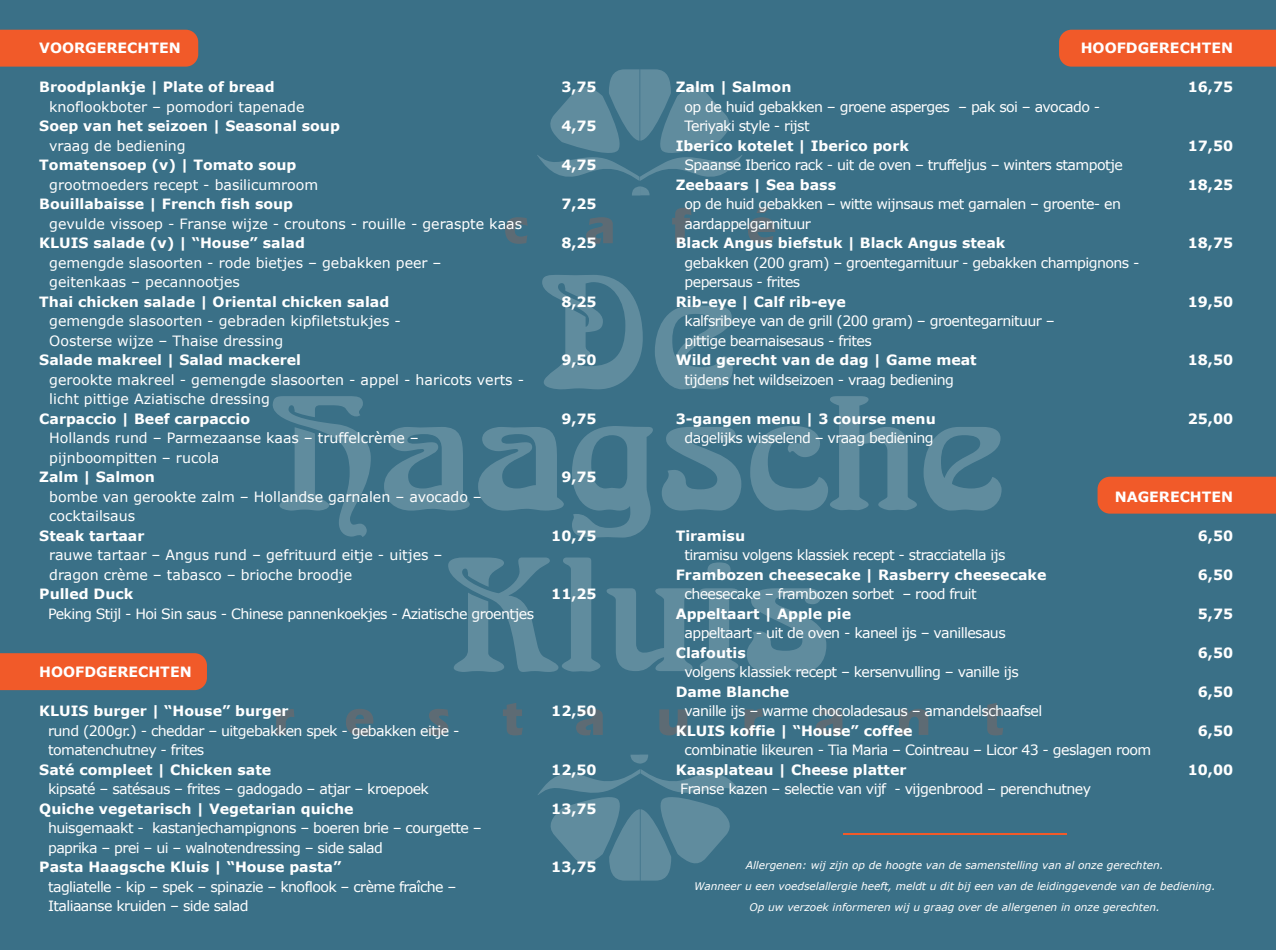
<style>
.page{position:relative;width:1276px;height:950px;background:#3a7087}
.page>*{position:absolute;margin:0;border:0;box-sizing:border-box;transform-origin:0 0}
.t1{font:14.12px/19.5px "Verdana";letter-spacing:-.04em;color:#fff}
.t2{font:700 14.12px "Verdana";color:#fff}
.t3{font:14.12px/19.5px "Verdana";color:#fff}
.t4{font:italic 10.62px/21.2px "Verdana";color:#fff;text-align:center}
</style>
<div class="page">
<svg style="left:505px;top:217px;width:22px;height:27px"></svg>
<svg style="left:586px;top:217px;width:27px;height:27px"></svg>
<svg style="left:672px;top:208px;width:19px;height:35px"></svg>
<svg style="left:748px;top:207px;width:27px;height:37px"></svg>
<svg style="left:346px;top:709px;width:27px;height:26px"></svg>
<svg style="left:428px;top:709px;width:20px;height:26px"></svg>
<svg style="left:503px;top:703px;width:20px;height:32px"></svg>
<svg style="left:576px;top:709px;width:27px;height:26px"></svg>
<svg style="left:659px;top:709px;width:28px;height:26px"></svg>
<svg style="left:744px;top:709px;width:19px;height:26px"></svg>
<svg style="left:816px;top:709px;width:26px;height:26px"></svg>
<svg style="left:899px;top:709px;width:29px;height:26px"></svg>
<svg style="left:983px;top:703px;width:20px;height:32px"></svg>
<svg style="left:542px;top:275px;width:101px;height:114px"></svg>
<svg style="left:655px;top:306px;width:78px;height:83px"></svg>
<svg style="left:273px;top:396px;width:98px;height:141px"></svg>
<svg style="left:384px;top:427px;width:86px;height:84px"></svg>
<svg style="left:478px;top:427px;width:86px;height:84px"></svg>
<svg style="left:572px;top:426px;width:81px;height:111px"></svg>
<svg style="left:662px;top:427px;width:79px;height:83px"></svg>
<svg style="left:750px;top:396px;width:167px;height:114px"></svg>
<svg style="left:923px;top:427px;width:78px;height:83px"></svg>
<svg style="left:448px;top:557px;width:152px;height:115px"></svg>
<svg style="left:606px;top:588px;width:87px;height:83px"></svg>
<svg style="left:700px;top:562px;width:38px;height:109px"></svg>
<svg style="left:747px;top:588px;width:79px;height:84px"></svg>
<svg style="left:537px;top:69px;width:205px;height:126px"></svg>
<svg style="left:630px;top:754px;width:18px;height:9px"></svg>
<svg style="left:538px;top:769px;width:205px;height:111px"></svg>
<svg style="left:276px;top:709px;width:18px;height:26px"></svg>
<div style="left:1059px;top:30px;width:217px;height:37px;background:#f15a29"></div>
<div style="left:0;top:30px;width:198px;height:37px;background:#f15a29"></div>
<div style="left:0;top:653px;width:207px;height:37px;background:#f15a29"></div>
<div style="left:1097px;top:477px;width:179px;height:36px;background:#f15a29"></div>
<hr style="left:843px;top:833px;width:223px;height:1px;background:#f15a29">
<p class="t2" style="left:39px;top:39px;width:143px">VOORGERECHTEN</p>
<p class="t2" style="left:39px;top:78px;width:237px">Broodplankje | Plate of bread</p>
<p class="t2" style="left:561px;top:78px;width:37px">3,75</p>
<p class="t3" style="left:49px;top:97px;width:257px">knoflookboter – pomodori tapenade</p>
<p class="t2" style="left:39px;top:117px;width:302px">Soep van het seizoen | Seasonal soup</p>
<p class="t2" style="left:561px;top:117px;width:37px">4,75</p>
<p class="t3" style="left:49px;top:136px;width:138px">vraag de bediening</p>
<p class="t2" style="left:39px;top:156px;width:259px">Tomatensoep (v) | Tomato soup</p>
<p class="t2" style="left:561px;top:156px;width:37px">4,75</p>
<p class="t3" style="left:49px;top:175px;width:270px">grootmoeders recept - basilicumroom</p>
<p class="t2" style="left:39px;top:195px;width:255px">Bouillabaisse | French fish soup</p>
<p class="t2" style="left:561px;top:195px;width:37px">7,25</p>
<p class="t3" style="left:49px;top:214px;width:474px">gevulde vissoep - Franse wijze - croutons - rouille - geraspte kaas</p>
<p class="t2" style="left:39px;top:234px;width:267px">KLUIS salade (v) | “House” salad</p>
<p class="t2" style="left:561px;top:234px;width:37px">8,25</p>
<p class="t3" style="left:49px;top:253px;width:394px">gemengde slasoorten - rode bietjes – gebakken peer – geitenkaas – pecannootjes</p>
<p class="t2" style="left:39px;top:292px;width:351px">Thai chicken salade | Oriental chicken salad</p>
<p class="t2" style="left:561px;top:292px;width:37px">8,25</p>
<p class="t3" style="left:49px;top:311px;width:353px">gemengde slasoorten - gebraden kipfiletstukjes -<br>Oosterse wijze – Thaise dressing</p>
<p class="t2" style="left:39px;top:351px;width:263px">Salade makreel | Salad mackerel</p>
<p class="t2" style="left:561px;top:351px;width:37px">9,50</p>
<p class="t3" style="left:49px;top:370px;width:476px">gerookte makreel - gemengde slasoorten - appel - haricots verts - licht pittige Aziatische dressing</p>
<p class="t2" style="left:39px;top:409px;width:212px">Carpaccio | Beef carpaccio</p>
<p class="t2" style="left:561px;top:409px;width:37px">9,75</p>
<p class="t3" style="left:49px;top:428px;width:371px">Hollands rund – Parmezaanse kaas – truffelcrème – pijnboompitten – rucola</p>
<p class="t2" style="left:39px;top:468px;width:117px">Zalm | Salmon</p>
<p class="t2" style="left:561px;top:468px;width:37px">9,75</p>
<p class="t3" style="left:49px;top:487px;width:434px">bombe van gerookte zalm – Hollandse garnalen – avocado – cocktailsaus</p>
<p class="t2" style="left:39px;top:526px;width:107px">Steak tartaar</p>
<p class="t2" style="left:551px;top:526px;width:47px">10,75</p>
<p class="t3" style="left:49px;top:545px;width:395px">rauwe tartaar – Angus rund – gefrituurd eitje - uitjes – dragon crème – tabasco – brioche broodje</p>
<p class="t2" style="left:39px;top:585px;width:96px">Pulled Duck</p>
<p class="t2" style="left:551px;top:585px;width:47px">11,25</p>
<p class="t1" style="left:48px;top:604px;width:487px">Peking Stijl - Hoi Sin saus - Chinese pannenkoekjes - Aziatische groentjes</p>
<p class="t2" style="left:39px;top:663px;width:154px">HOOFDGERECHTEN</p>
<p class="t2" style="left:39px;top:702px;width:251px">KLUIS burger | “House” burger</p>
<p class="t2" style="left:551px;top:702px;width:47px">12,50</p>
<p class="t1" style="left:48px;top:721px;width:413px">rund (200gr.) - cheddar – uitgebakken spek - gebakken eitje - tomatenchutney - frites</p>
<p class="t2" style="left:39px;top:760px;width:233px">Saté compleet | Chicken sate</p>
<p class="t2" style="left:551px;top:760px;width:47px">12,50</p>
<p class="t1" style="left:48px;top:779px;width:382px">kipsaté – satésaus – frites – gadogado – atjar – kroepoek</p>
<p class="t2" style="left:39px;top:799px;width:316px">Quiche vegetarisch | Vegetarian quiche</p>
<p class="t2" style="left:551px;top:799px;width:47px">13,75</p>
<p class="t1" style="left:48px;top:818px;width:435px">huisgemaakt - kastanjechampignons – boeren brie – courgette – paprika – prei – ui – walnotendressing – side salad</p>
<p class="t2" style="left:39px;top:857px;width:304px">Pasta Haagsche Kluis | “House pasta”</p>
<p class="t2" style="left:551px;top:857px;width:47px">13,75</p>
<p class="t1" style="left:48px;top:877px;width:410px">tagliatelle - kip – spek – spinazie – knoflook – crème fraîche –<br>Italiaanse kruiden – side salad</p>
<p class="t2" style="left:1080px;top:39px;width:154px">HOOFDGERECHTEN</p>
<p class="t2" style="left:676px;top:78px;width:117px">Zalm | Salmon</p>
<p class="t2" style="left:1187px;top:78px;width:47px">16,75</p>
<p class="t1" style="left:684px;top:97px;width:417px">op de huid gebakken – groene asperges – pak soi – avocado -<br>Teriyaki style - rijst</p>
<p class="t2" style="left:676px;top:136px;width:235px">Iberico kotelet | Iberico pork</p>
<p class="t2" style="left:1187px;top:136px;width:47px">17,50</p>
<p class="t1" style="left:684px;top:156px;width:440px">Spaanse Iberico rack - uit de oven – truffeljus – winters stampotje</p>
<p class="t2" style="left:676px;top:175px;width:162px">Zeebaars | Sea bass</p>
<p class="t2" style="left:1187px;top:175px;width:47px">18,25</p>
<p class="t1" style="left:684px;top:194px;width:438px">op de huid gebakken – witte wijnsaus met garnalen – groente- en aardappelgarnituur</p>
<p class="t2" style="left:676px;top:234px;width:331px">Black Angus biefstuk | Black Angus steak</p>
<p class="t2" style="left:1187px;top:234px;width:47px">18,75</p>
<p class="t1" style="left:684px;top:253px;width:456px">gebakken (200 gram) – groentegarnituur - gebakken champignons - pepersaus - frites</p>
<p class="t2" style="left:676px;top:292px;width:172px">Rib-eye | Calf rib-eye</p>
<p class="t2" style="left:1187px;top:292px;width:47px">19,50</p>
<p class="t1" style="left:684px;top:311px;width:372px">kalfsribeye van de grill (200 gram) – groentegarnituur – pittige bearnaisesaus - frites</p>
<p class="t2" style="left:676px;top:351px;width:302px">Wild gerecht van de dag | Game meat</p>
<p class="t2" style="left:1187px;top:351px;width:47px">18,50</p>
<p class="t1" style="left:684px;top:370px;width:271px">tijdens het wildseizoen - vraag bediening</p>
<p class="t2" style="left:676px;top:409px;width:261px">3-gangen menu | 3 course menu</p>
<p class="t2" style="left:1187px;top:409px;width:47px">25,00</p>
<p class="t1" style="left:684px;top:428px;width:251px">dagelijks wisselend – vraag bediening</p>
<p class="t2" style="left:1114px;top:487px;width:120px">NAGERECHTEN</p>
<p class="t2" style="left:676px;top:526px;width:71px">Tiramisu</p>
<p class="t2" style="left:1197px;top:526px;width:37px">6,50</p>
<p class="t1" style="left:684px;top:545px;width:322px">tiramisu volgens klassiek recept - stracciatella ijs</p>
<p class="t2" style="left:676px;top:565px;width:372px">Frambozen cheesecake | Rasberry cheesecake</p>
<p class="t2" style="left:1197px;top:565px;width:37px">6,50</p>
<p class="t1" style="left:684px;top:584px;width:293px">cheesecake – frambozen sorbet – rood fruit</p>
<p class="t2" style="left:676px;top:604px;width:177px">Appeltaart | Apple pie</p>
<p class="t2" style="left:1197px;top:604px;width:37px">5,75</p>
<p class="t1" style="left:684px;top:623px;width:323px">appeltaart - uit de oven - kaneel ijs – vanillesaus</p>
<p class="t2" style="left:676px;top:643px;width:72px">Clafoutis</p>
<p class="t2" style="left:1197px;top:643px;width:37px">6,50</p>
<p class="t1" style="left:684px;top:662px;width:336px">volgens klassiek recept – kersenvulling – vanille ijs</p>
<p class="t2" style="left:676px;top:682px;width:115px">Dame Blanche</p>
<p class="t2" style="left:1197px;top:682px;width:37px">6,50</p>
<p class="t1" style="left:684px;top:701px;width:359px">vanille ijs – warme chocoladesaus – amandelschaafsel</p>
<p class="t2" style="left:676px;top:721px;width:238px">KLUIS koffie | “House” coffee</p>
<p class="t2" style="left:1197px;top:721px;width:37px">6,50</p>
<p class="t1" style="left:684px;top:740px;width:468px">combinatie likeuren - Tia Maria – Cointreau – Licor 43 - geslagen room</p>
<p class="t2" style="left:676px;top:760px;width:232px">Kaasplateau | Cheese platter</p>
<p class="t2" style="left:1187px;top:760px;width:47px">10,00</p>
<p class="t1" style="left:680px;top:779px;width:412px">Franse kazen – selectie van vijf - vijgenbrood – perenchutney</p>
<p class="t4" style="left:694px;top:854px;width:523px">Allergenen: wij zijn op de hoogte van de samenstelling van al onze gerechten.<br>Wanneer u een voedselallergie heeft, meldt u dit bij een van de leidinggevende van de bediening.<br>Op uw verzoek informeren wij u graag over de allergenen in onze gerechten.</p>
</div>
